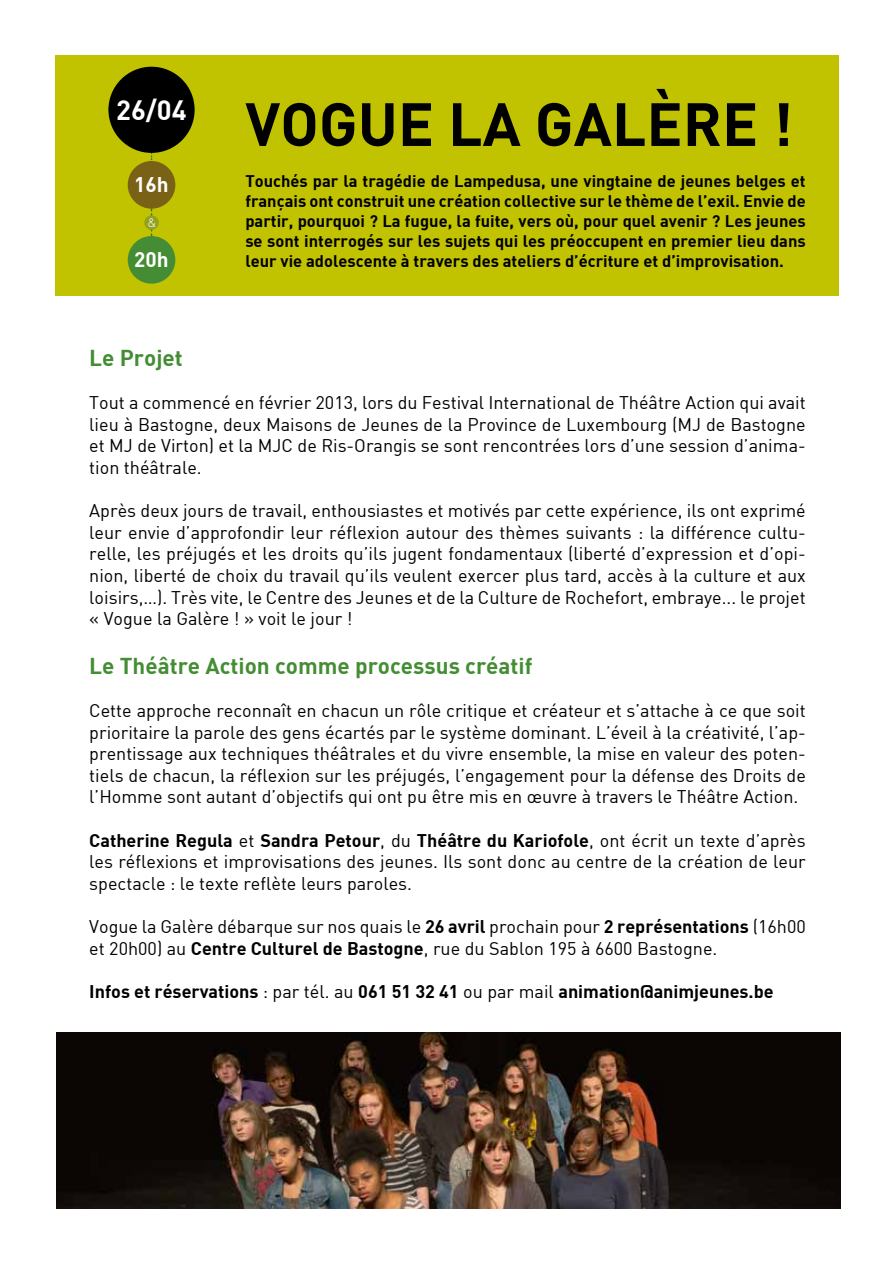
<style>
.page{position:relative;width:893px;height:1263px;background:#fff}
.page>*{position:absolute;margin:0;border:0;box-sizing:border-box;transform-origin:0 0}
.t1{font:60px "DIN Bold";color:#000}
.t2{font:27.45px "DIN Bold";color:#fff}
.t3{font:22.5px "DIN Bold";color:#448d34}
.t4{font:20.85px "DIN Bold";color:#fff}
.t5{font:18px/21.6px "DIN";color:#000;text-align:justify}
.t6{font:18px "DIN Bold";color:#000}
.t7{font:16.5px/19.8px "DIN Bold";color:#000;text-align:justify}
.t8{font:12.3px "DIN Light Alternate";color:#fff}
.s1{font-family:"DIN"}
.s2{font-family:"DIN Bold"}
</style>
<div class="page">
<div style="left:55px;top:55px;width:783px;height:241px;background:#c1c300"></div>
<img style="left:56px;top:1032px;width:784px;height:177px">
<svg style="left:151px;top:153px;width:1px;height:83px"></svg>
<div style="left:108px;top:67px;width:87px;height:86px;background:#000;border-radius:50%"></div>
<div style="left:128px;top:161px;width:47px;height:48px;background:#796116;border-radius:50%"></div>
<div style="left:144px;top:215px;width:15px;height:15px;background:#93a121;border-radius:50%"></div>
<div style="left:128px;top:236px;width:47px;height:48px;background:#448d34;border-radius:50%"></div>
<h2 class="t2" style="left:116px;top:93px;width:72px">26/04</h2>
<p class="t4" style="left:134px;top:171px;width:36px">16h</p>
<p class="t8" style="left:148px;top:215px;width:11px">&amp;</p>
<p class="t4" style="left:134px;top:246px;width:36px">20h</p>
<h1 class="t1" style="left:646px;top:85px;width:148px">ère !</h1>
<p class="t7" style="left:245px;top:171px;width:562px">Touchés par la tragédie de Lampedusa, une vingtaine de jeunes belges et français ont construit une création collective sur le thème de l’exil. Envie de partir, pourquoi ? La fugue, la fuite, vers où, pour quel avenir ? Les jeunes se sont interrogés sur les sujets qui les préoccupent en premier lieu dans leur vie adolescente à travers des ateliers d’écriture et d’improvisation.</p>
<h1 class="t1" style="left:245px;top:85px;width:326px">Vogue la Gal</h1>
<p class="t3" style="left:89px;top:343px;width:95px">Le Projet</p>
<p class="t5" style="left:89px;top:391px;width:718px">Tout a commencé en février 2013, lors du Festival International de Théâtre Action qui avait lieu à Bastogne, deux Maisons de Jeunes de la Province de Luxembourg (MJ de Bastogne et MJ de Virton) et la MJC de Ris-Orangis se sont rencontrées lors d’une session d’anima&shy;tion théâtrale.</p>
<p class="t5" style="left:89px;top:499px;width:718px">Après deux jours de travail, enthousiastes et motivés par cette expérience, ils ont exprimé leur envie d’approfondir leur réflexion autour des thèmes suivants : la différence cultu&shy;relle, les préjugés et les droits qu’ils jugent fondamentaux (liberté d’expression et d’opi&shy;nion, liberté de choix du travail qu’ils veulent exercer plus tard, accès à la culture et aux loisirs,…). Très vite, le Centre des Jeunes et de la Culture de Rochefort, embraye... le projet « Vogue la Galère ! » voit le jour !</p>
<p class="t3" style="left:89px;top:651px;width:445px">Le Théâtre Action comme processus créatif</p>
<p class="t5" style="left:89px;top:699px;width:718px">Cette approche reconnaît en chacun un rôle critique et créateur et s’attache à ce que soit prioritaire la parole des gens écartés par le système dominant. L’éveil à la créativité, l’ap&shy;prentissage aux techniques théâtrales et du vivre ensemble, la mise en valeur des poten&shy;tiels de chacun, la réflexion sur les préjugés, l’engagement pour la défense des Droits de l’Homme sont autant d’objectifs qui ont pu être mis en œuvre à travers le Théâtre Action.</p>
<p class="t6" style="left:89px;top:828px;width:718px">Catherine Regula <span class="s1">et</span> Sandra Petour<span class="s1">, du</span> Théâtre du Kariofole<span class="s1">, ont écrit un texte d’après</span></p>
<p class="t5" style="left:89px;top:850px;width:718px">les réflexions et improvisations des jeunes. Ils sont donc au centre de la création de leur spectacle : le texte reflète leurs paroles.</p>
<p class="t5" style="left:89px;top:915px;width:718px">Vogue la Galère débarque sur nos quais le <span class="s2">26 avril</span> prochain pour <span class="s2">2 représentations</span> (16h00 et 20h00) au <span class="s2">Centre Culturel de Bastogne</span>, rue du Sablon 195 à 6600 Bastogne.</p>
<p class="t6" style="left:89px;top:979px;width:686px">Infos et réservations <span class="s1">: par tél. au</span> 061 51 32 41 <span class="s1">ou par mail</span> animation@animjeunes.be</p>
</div>
